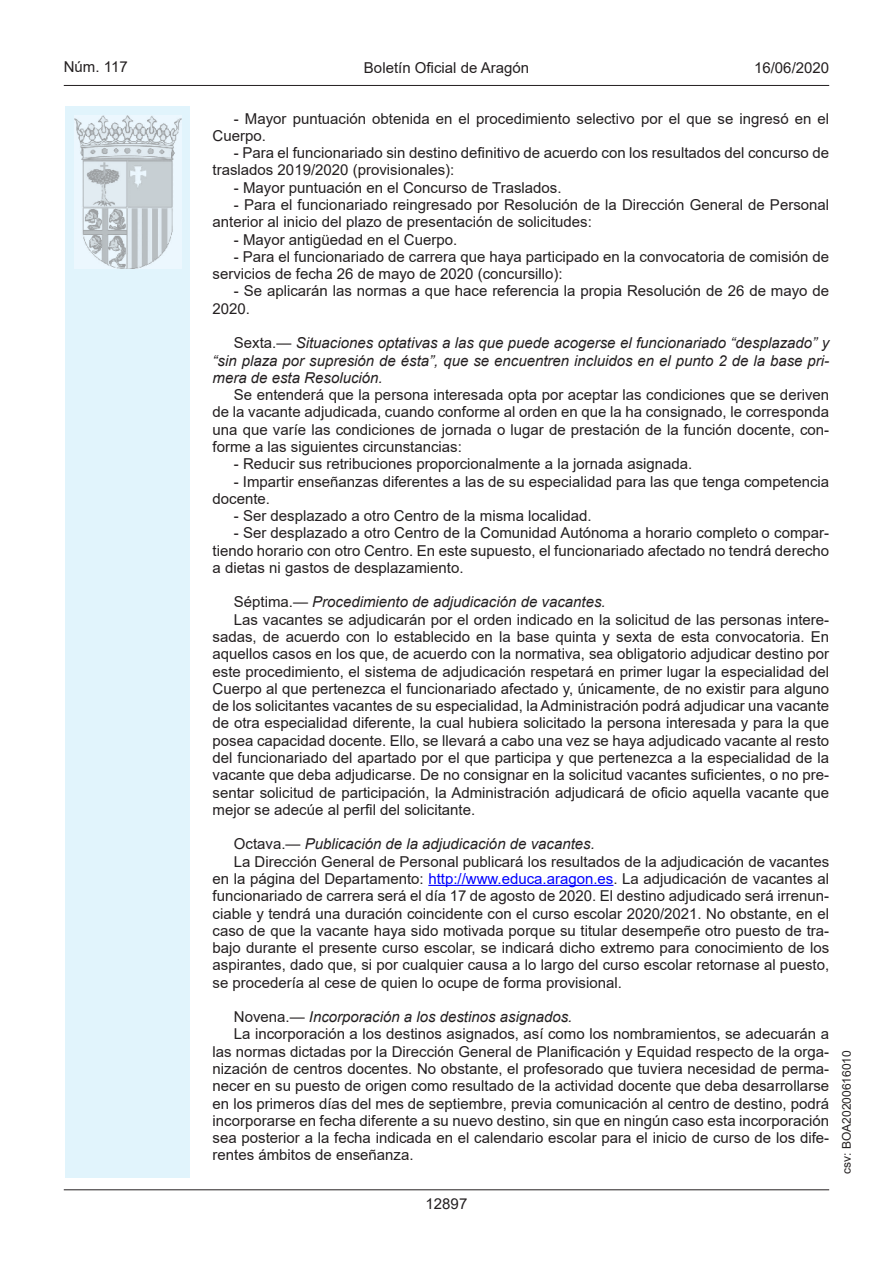
<style>
.page{position:relative;width:893px;height:1263px;background:#fff}
.page>*{position:absolute;margin:0;border:0;box-sizing:border-box;transform-origin:0 0}
.inicio_de_parrafo{font:15px/17.2px "Arial";color:#231f20}
.inicio_de_parrafo-2{font:italic 15px/17.2px "Arial";color:#231f20;text-align:justify}
.t1{font:15px "Arial MT2";color:#231f20}
.t2{font:12px "Arial MT2";color:#231f20}
.s1{font-family:"Arial MT2"}
.s2{font-style:normal}
.s3{color:#00f}
</style>
<div class="page">
<div style="left:65px;top:106px;width:125px;height:1072px;background:#e1f4fc"></div>
<img style="left:75px;top:115px;width:106px;height:153px">
<hr style="left:64px;top:85px;width:765px;height:1px;background:#231f20">
<hr style="left:64px;top:1189px;width:765px;height:1px;background:#231f20">
<hr style="left:428px;top:885px;width:185px;height:1px;background:#00f">
<p class="t1" style="left:64px;top:57px;width:65px">Núm. 117</p>
<p class="inicio_de_parrafo" style="left:364px;top:59px;width:167px">Boletín Oficial de Aragón</p>
<p class="t1" style="left:754px;top:57px;width:77px">16/06/2020</p>
<p class="inicio_de_parrafo" style="left:213px;top:110px;width:618px;text-indent:21px">- Mayor puntuación obtenida en el procedimiento selectivo por el que se ingresó en el<br>Cuerpo.</p>
<p class="inicio_de_parrafo" style="left:213px;top:144px;width:618px;text-indent:21px">- Para el funcionariado sin destino definitivo de acuerdo con los resultados del concurso de traslados 2019/2020 (provisionales):</p>
<p class="inicio_de_parrafo" style="left:234px;top:179px;width:329px">- Mayor puntuación en el Concurso de Traslados.</p>
<p class="inicio_de_parrafo" style="left:213px;top:196px;width:618px;text-indent:21px">- Para el funcionariado reingresado por Resolución de la Dirección General de Personal anterior al inicio del plazo de presentación de solicitudes:</p>
<p class="inicio_de_parrafo" style="left:234px;top:231px;width:225px">- Mayor antigüedad en el Cuerpo.</p>
<p class="inicio_de_parrafo" style="left:213px;top:248px;width:618px;text-indent:21px">- Para el funcionariado de carrera que haya participado en la convocatoria de comisión de servicios de fecha 26 de mayo de 2020 (concursillo):</p>
<p class="inicio_de_parrafo" style="left:213px;top:282px;width:618px;text-indent:21px">- Se aplicarán las normas a que hace referencia la propia Resolución de 26 de mayo de<br><span class="s1">2020.</span></p>
<p class="inicio_de_parrafo-2" style="left:213px;top:335px;width:618px;text-indent:21px"><span class="s2">Sexta.—</span> Situaciones optativas a las que puede acogerse el funcionariado “desplazado” y “sin plaza por supresión de ésta”, que se encuentren incluidos en el punto 2 de la base pri&shy;mera de esta Resolución.</p>
<p class="inicio_de_parrafo" style="left:213px;top:386px;width:618px;text-align:justify;text-indent:21px">Se entenderá que la persona interesada opta por aceptar las condiciones que se deriven de la vacante adjudicada, cuando conforme al orden en que la ha consignado, le corresponda una que varíe las condiciones de jornada o lugar de prestación de la función docente, con&shy;forme a las siguientes circunstancias:</p>
<p class="inicio_de_parrafo" style="left:234px;top:455px;width:460px">- Reducir sus retribuciones proporcionalmente a la jornada asignada.</p>
<p class="inicio_de_parrafo" style="left:213px;top:472px;width:618px;text-indent:21px">- Impartir enseñanzas diferentes a las de su especialidad para las que tenga competencia docente.</p>
<p class="inicio_de_parrafo" style="left:234px;top:507px;width:359px">- Ser desplazado a otro Centro de la misma localidad.</p>
<p class="inicio_de_parrafo" style="left:213px;top:524px;width:618px;text-align:justify;text-indent:21px">- Ser desplazado a otro Centro de la Comunidad Autónoma a horario completo o compar&shy;tiendo horario con otro Centro. En este supuesto, el funcionariado afectado no tendrá derecho a dietas ni gastos de desplazamiento.</p>
<p class="inicio_de_parrafo-2" style="left:234px;top:594px;width:373px"><span class="s2">Séptima.—</span> Procedimiento de adjudicación de vacantes.</p>
<p class="inicio_de_parrafo" style="left:213px;top:611px;width:618px;text-align:justify;text-indent:21px">Las vacantes se adjudicarán por el orden indicado en la solicitud de las personas intere&shy;sadas, de acuerdo con lo establecido en la base quinta y sexta de esta convocatoria. En aquellos casos en los que, de acuerdo con la normativa, sea obligatorio adjudicar destino por este procedimiento, el sistema de adjudicación respetará en primer lugar la especialidad del Cuerpo al que pertenezca el funcionariado afectado y, únicamente, de no existir para alguno de los solicitantes vacantes de su especialidad, la Administración podrá adjudicar una vacante de otra especialidad diferente, la cual hubiera solicitado la persona interesada y para la que posea capacidad docente. Ello, se llevará a cabo una vez se haya adjudicado vacante al resto del funcionariado del apartado por el que participa y que pertenezca a la especialidad de la vacante que deba adjudicarse. De no consignar en la solicitud vacantes suficientes, o no pre&shy;sentar solicitud de participación, la Administración adjudicará de oficio aquella vacante que mejor se adecúe al perfil del solicitante.</p>
<p class="inicio_de_parrafo-2" style="left:234px;top:836px;width:363px"><span class="s2">Octava.—</span> Publicación de la adjudicación de vacantes.</p>
<p class="inicio_de_parrafo" style="left:213px;top:853px;width:618px;text-align:justify;text-indent:21px">La Dirección General de Personal publicará los resultados de la adjudicación de vacantes en la página del Departamento: <span class="s3">http://www.educa.aragon.es</span>. La adjudicación de vacantes al funcionariado de carrera será el día 17 de agosto de 2020. El destino adjudicado será irrenun&shy;ciable y tendrá una duración coincidente con el curso escolar 2020/2021. No obstante, en el caso de que la vacante haya sido motivada porque su titular desempeñe otro puesto de tra&shy;bajo durante el presente curso escolar, se indicará dicho extremo para conocimiento de los aspirantes, dado que, si por cualquier causa a lo largo del curso escolar retornase al puesto, se procedería al cese de quien lo ocupe de forma provisional.</p>
<p class="inicio_de_parrafo-2" style="left:234px;top:1008px;width:340px"><span class="s2">Novena.—</span> Incorporación a los destinos asignados.</p>
<p class="inicio_de_parrafo" style="left:213px;top:1025px;width:618px;text-align:justify;text-indent:21px">La incorporación a los destinos asignados, así como los nombramientos, se adecuarán a las normas dictadas por la Dirección General de Planificación y Equidad respecto de la orga&shy;nización de centros docentes. No obstante, el profesorado que tuviera necesidad de perma&shy;necer en su puesto de origen como resultado de la actividad docente que deba desarrollarse en los primeros días del mes de septiembre, previa comunicación al centro de destino, podrá incorporarse en fecha diferente a su nuevo destino, sin que en ningún caso esta incorporación sea posterior a la fecha indicada en el calendario escolar para el inicio de curso de los dife&shy;rentes ámbitos de enseñanza.</p>
<p class="t1" style="left:426px;top:1193px;width:43px">12897</p>
<p class="t2" style="left:838px;top:1174px;width:125px;rotate:-90deg">csv: BOA20200616010</p>
</div>
